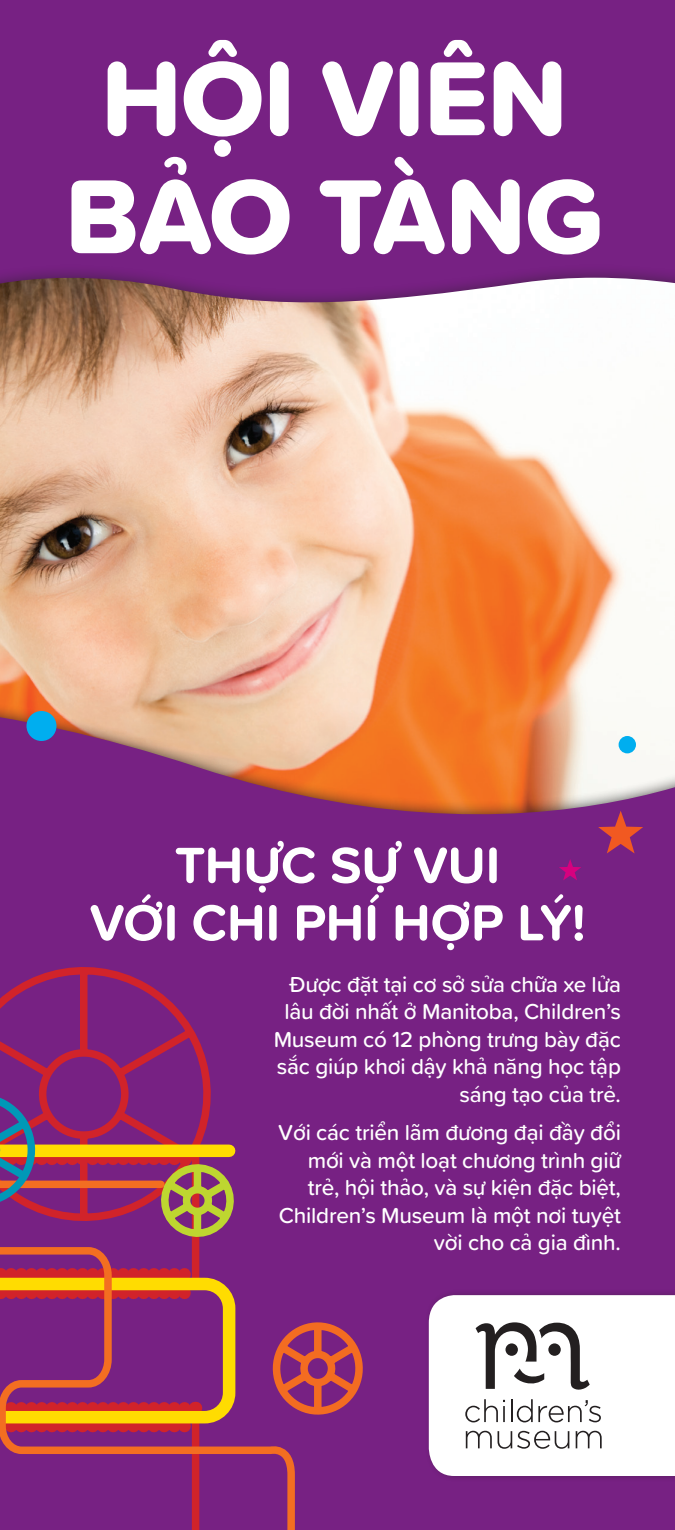
<style>
.page{position:relative;width:675px;height:1530px;background:#772183}
.page>*{position:absolute;margin:0;border:0;box-sizing:border-box;transform-origin:0 0}
.t1{font:109.25px/118px "Proxima Soft Extrabld";letter-spacing:-.01em;color:#fff;text-align:center}
.t2{font:700 52.5px/57.5px "Proxima Soft";color:#fff;text-align:center}
.t3{font:500 22.5px/27.5px "Proxima Soft";letter-spacing:-.01em;color:#fff;text-align:right}
</style>
<div class="page">
<div style="left:0;top:264px;width:675px;height:575px;background:#231f20;opacity:.55"></div>
<img style="left:0;top:275px;width:675px;height:36px">
<svg style="left:0;top:640px;width:675px;height:214px"></svg>
<svg style="left:0;top:967px;width:211px;height:121px"></svg>
<svg style="left:240px;top:1446px;width:55px;height:84px"></svg>
<svg style="left:0;top:1088px;width:240px;height:442px"></svg>
<svg style="left:598px;top:811px;width:45px;height:42px"></svg>
<svg style="left:559px;top:859px;width:22px;height:21px"></svg>
<div style="left:27px;top:711px;width:30px;height:30px;background:#00aeef;border-radius:50%"></div>
<div style="left:619px;top:736px;width:17px;height:17px;background:#00aeef;border-radius:50%"></div>
<svg style="left:272px;top:1322px;width:91px;height:93px"></svg>
<div style="left:425px;top:1289px;width:250px;height:193px;background:#73207e"></div>
<div style="left:429px;top:1295px;width:246px;height:181px;background:#fff"></div>
<svg style="left:465px;top:1399px;width:40px;height:23px"></svg>
<hr style="left:511px;top:1399px;width:2px;height:23px;background:#231f20">
<svg style="left:517px;top:1399px;width:84px;height:23px;background:#d5d4d5"></svg>
<svg style="left:476px;top:1322px;width:114px;height:68px;background:#b5b4b4"></svg>
<svg style="left:466px;top:1431px;width:26px;height:17px"></svg>
<svg style="left:498px;top:1431px;width:71px;height:18px"></svg>
<svg style="left:576px;top:1431px;width:26px;height:17px"></svg>
<p class="t1" style="left:65px;top:37px;width:541px">HỘI VIÊN<br>BẢO TÀNG</p>
<p class="t2" style="left:90px;top:835px;width:497px">THỰC SỰ VUI<br>VỚI CHI PHÍ HỢP LÝ!</p>
<p class="t3" style="left:274px;top:969px;width:349px">Được đặt tại cơ sở sửa chữa xe lửa lâu đời nhất ở Manitoba, Children’s<br>Museum có 12 phòng trưng bày đặc sắc giúp khơi dậy khả năng học tập sáng tạo của trẻ.</p>
<p class="t3" style="left:278px;top:1118px;width:344px">Với các triển lãm đương đại đầy đổi mới và một loạt chương trình giữ trẻ, hội thảo, và sự kiện đặc biệt,<br>Children’s Museum là một nơi tuyệt vời cho cả gia đình.</p>
</div>
